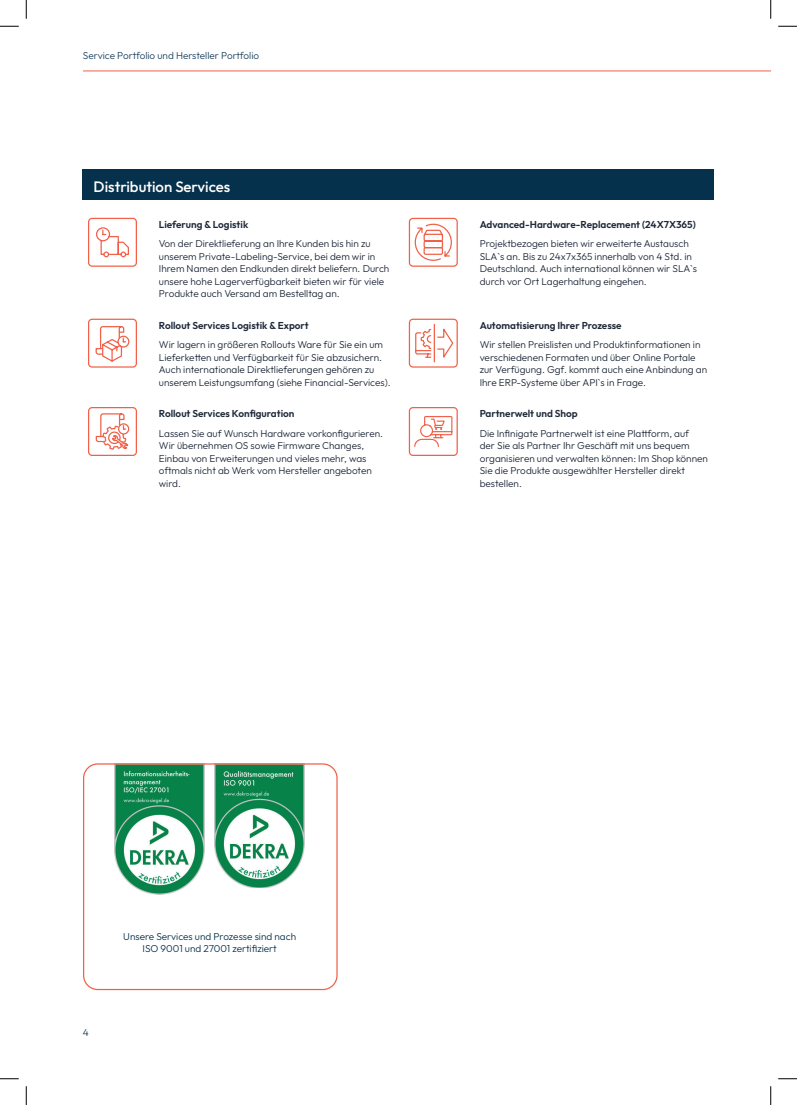
<style>
.page{position:relative;width:797px;height:1105px;background:#fff}
.page>*{position:absolute;margin:0;border:0;box-sizing:border-box;transform-origin:0 0}
.t1{font:500 15px "Outfit";color:#fff}
.t2{font:300 10px/12.5px "Outfit";color:#1e2838}
.t3{font:600 10px "Outfit";color:#1e2838}
.t4{font:300 10px/12.5px "Outfit";color:#06314c;text-align:center}
.t5{font:300 10px "Outfit";color:#1b425d}
</style>
<div class="page">
<hr style="left:83px;top:71px;width:687px;height:1px;background:#f16149">
<img style="left:115px;top:765px;width:89px;height:130px">
<img style="left:215px;top:765px;width:89px;height:123px">
<div style="left:83px;top:169px;width:631px;height:30px;background:#06314c"></div>
<div style="left:88px;top:218px;width:49px;height:49px;border:1px solid #f16149;border-radius:4px"></div>
<svg style="left:96px;top:227px;width:33px;height:31px"></svg>
<div style="left:409px;top:218px;width:49px;height:49px;border:1px solid #f16149;border-radius:4px"></div>
<svg style="left:414px;top:223px;width:38px;height:38px"></svg>
<div style="left:88px;top:319px;width:49px;height:49px;border:1px solid #f16149;border-radius:4px"></div>
<svg style="left:95px;top:326px;width:35px;height:36px"></svg>
<div style="left:409px;top:319px;width:49px;height:49px;border:1px solid #f16149;border-radius:4px"></div>
<svg style="left:415px;top:323px;width:39px;height:40px"></svg>
<svg style="left:95px;top:413px;width:35px;height:37px"></svg>
<div style="left:88px;top:407px;width:49px;height:49px;border:1px solid #f16149;border-radius:4px"></div>
<div style="left:409px;top:407px;width:49px;height:49px;border:1px solid #f16149;border-radius:4px"></div>
<svg style="left:414px;top:416px;width:39px;height:31px"></svg>
<div style="left:83px;top:763px;width:254px;height:227px;border:1px solid #f16149;border-radius:14px"></div>
<svg style="left:0;top:25px;width:19px;height:2px"></svg>
<svg style="left:778px;top:25px;width:19px;height:2px"></svg>
<svg style="left:0;top:1078px;width:19px;height:1px"></svg>
<svg style="left:778px;top:1078px;width:19px;height:1px"></svg>
<svg style="left:25px;top:0;width:2px;height:19px"></svg>
<svg style="left:25px;top:1086px;width:2px;height:19px"></svg>
<svg style="left:770px;top:0;width:1px;height:19px"></svg>
<svg style="left:770px;top:1086px;width:1px;height:19px"></svg>
<p class="t5" style="left:83px;top:50px;width:178px">Service Portfolio und Hersteller Portfolio</p>
<h1 class="t1" style="left:94px;top:178px;width:138px">Distribution Services</h1>
<p class="t3" style="left:159px;top:219px;width:91px">Lieferung &amp; Logistik</p>
<p class="t2" style="left:159px;top:238px;width:232px">Von der Direktlieferung an Ihre Kunden bis hin zu unserem Private-Labeling-Service, bei dem wir in Ihrem Namen den Endkunden direkt beliefern. Durch unsere hohe Lagerverfügbarkeit bieten wir für viele Produkte auch Versand am Bestelltag an.</p>
<p class="t3" style="left:159px;top:319px;width:151px">Rollout Services Logistik &amp; Export</p>
<p class="t2" style="left:159px;top:338px;width:233px">Wir lagern in größeren Rollouts Ware für Sie ein um Lieferketten und Verfügbarkeit für Sie abzusichern.<br>Auch internationale Direktlieferungen gehören zu unserem Leistungsumfang (siehe Financial-Services).</p>
<p class="t3" style="left:159px;top:408px;width:137px">Rollout Services Konfiguration</p>
<p class="t2" style="left:159px;top:427px;width:226px">Lassen Sie auf Wunsch Hardware vorkonfigurieren.<br>Wir übernehmen OS sowie Firmware Changes, Einbau von Erweiterungen und vieles mehr, was oftmals nicht ab Werk vom Hersteller angeboten wird.</p>
<p class="t3" style="left:479px;top:219px;width:218px">Advanced-Hardware-Replacement (24X7X365)</p>
<p class="t2" style="left:479px;top:238px;width:219px">Projektbezogen bieten wir erweiterte Austausch SLA`s an. Bis zu 24x7x365 innerhalb von 4 Std. in Deutschland. Auch international können wir SLA`s durch vor Ort Lagerhaltung eingehen.</p>
<p class="t3" style="left:479px;top:319px;width:143px">Automatisierung Ihrer Prozesse</p>
<p class="t2" style="left:479px;top:338px;width:229px">Wir stellen Preislisten und Produktinformationen in verschiedenen Formaten und über Online Portale zur Verfügung. Ggf. kommt auch eine Anbindung an Ihre ERP-Systeme über API`s in Frage.</p>
<p class="t3" style="left:479px;top:408px;width:99px">Partnerwelt und Shop</p>
<p class="t2" style="left:479px;top:427px;width:230px">Die Infinigate Partnerwelt ist eine Plattform, auf<br>der Sie als Partner Ihr Geschäft mit uns bequem organisieren und verwalten können: Im Shop können Sie die Produkte ausgewählter Hersteller direkt bestellen.</p>
<p class="t5" style="left:83px;top:1027px;width:7px">4</p>
<p class="t4" style="left:123px;top:930px;width:174px">Unsere Services und Prozesse sind nach<br>ISO 9001 und 27001 zertifiziert</p>
</div>
